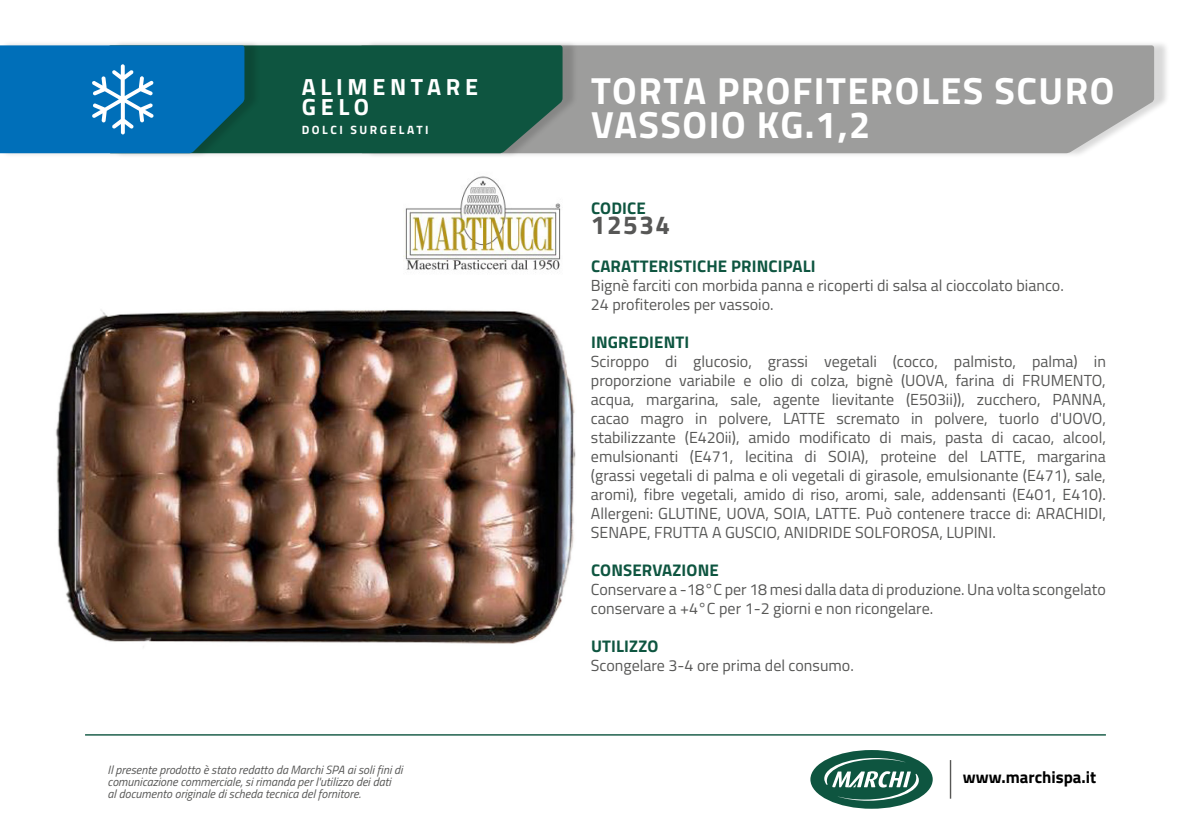
<style>
.page{position:relative;width:1191px;height:840px;background:#fff}
.page>*{position:absolute;margin:0;border:0;box-sizing:border-box;transform-origin:0 0}
.t1{font:700 37.8px/34.2px "Titillium Web";letter-spacing:.04em;color:#fff}
.t2{font:700 26px "Titillium Web";letter-spacing:.06em;color:#575756}
.t3{font:700 23.4px "Titillium Web";letter-spacing:.2em;color:#fff}
.t4{font:700 16.8px "Titillium Web";letter-spacing:.01em;color:#0e5540}
.t5{font:700 16.8px "Titillium Web";color:#000}
.t6{font:16px/19px "Titillium Web";color:#575756;text-align:justify}
.t7{font:italic 12px/12px "Titillium Web";color:#575756}
.t8{font:700 12px "Titillium Web";letter-spacing:.21em;color:#fff}
</style>
<div class="page">
<img style="left:55px;top:310px;width:521px;height:337px">
<div style="left:365px;top:40px;width:805px;height:119px;background:#000;opacity:.15"></div>
<div style="left:578px;top:45px;width:576px;height:108px;background:#9d9d9c"></div>
<div style="left:113px;top:40px;width:465px;height:119px;background:#000;opacity:.15"></div>
<div style="left:260px;top:45px;width:302px;height:108px;background:#0e5540"></div>
<div style="left:0;top:40px;width:260px;height:119px;background:#000;opacity:.15"></div>
<svg style="left:0;top:45px;width:244px;height:108px;background:#0c74b5"></svg>
<img style="left:403px;top:176px;width:158px;height:97px">
<hr style="left:949px;top:759px;width:2px;height:39px;background:#575756">
<div style="left:810px;top:749px;width:122px;height:59px;background:#0e5540;border-radius:50%"></div>
<svg style="left:824px;top:757px;width:95px;height:43px"></svg>
<hr style="left:85px;top:733px;width:1021px;height:2px;background:#0e5540">
<p class="t3" style="left:302px;top:69px;width:178px">ALIMENTARE</p>
<p class="t3" style="left:302px;top:89px;width:69px">GELO</p>
<p class="t8" style="left:302px;top:121px;width:128px">DOLCI SURGELATI</p>
<p class="t7" style="left:108px;top:762px;width:296px">Il presente prodotto è stato redatto da Marchi SPA ai soli fini di comunicazione commerciale, si rimanda per l'utilizzo dei dati<br>al documento originale di scheda tecnica del fornitore.</p>
<p class="t1" style="left:591px;top:71px;width:525px">TORTA PROFITEROLES SCURO<br>VASSOIO KG.1,2</p>
<p class="t4" style="left:591px;top:195px;width:56px">CODICE</p>
<p class="t2" style="left:591px;top:205px;width:81px">12534</p>
<p class="t4" style="left:591px;top:253px;width:226px">CARATTERISTICHE PRINCIPALI</p>
<p class="t6" style="left:591px;top:275px;width:474px">Bignè farciti con morbida panna e ricoperti di salsa al cioccolato bianco.</p>
<p class="t6" style="left:591px;top:294px;width:184px">24 profiteroles per vassoio.</p>
<p class="t4" style="left:591px;top:329px;width:100px">INGREDIENTI</p>
<p class="t6" style="left:591px;top:351px;width:516px">Sciroppo di glucosio, grassi vegetali (cocco, palmisto, palma) in proporzione variabile e olio di colza, bignè (UOVA, farina di FRUMENTO, acqua, margarina, sale, agente lievitante (E503ii)), zucchero, PANNA, cacao magro in polvere, LATTE scremato in polvere, tuorlo d'UOVO, stabilizzante (E420ii), amido modificato di mais, pasta di cacao, alcool, emulsionanti (E471, lecitina di SOIA), proteine del LATTE, margarina (grassi vegetali di palma e oli vegetali di girasole, emulsionante (E471), sale, aromi), fibre vegetali, amido di riso, aromi, sale, addensanti (E401, E410).<br>Allergeni: GLUTINE, UOVA, SOIA, LATTE. Può contenere tracce di: ARACHIDI, SENAPE, FRUTTA A GUSCIO, ANIDRIDE SOLFOROSA, LUPINI.</p>
<p class="t4" style="left:591px;top:557px;width:129px">CONSERVAZIONE</p>
<p class="t6" style="left:591px;top:579px;width:516px">Conservare a -18°C per 18 mesi dalla data di produzione. Una volta scongelato conservare a +4°C per 1-2 giorni e non ricongelare.</p>
<p class="t4" style="left:591px;top:633px;width:69px">UTILIZZO</p>
<p class="t6" style="left:591px;top:655px;width:264px">Scongelare 3-4 ore prima del consumo.</p>
<p class="t5" style="left:963px;top:764px;width:135px">www.marchispa.it</p>
</div>
